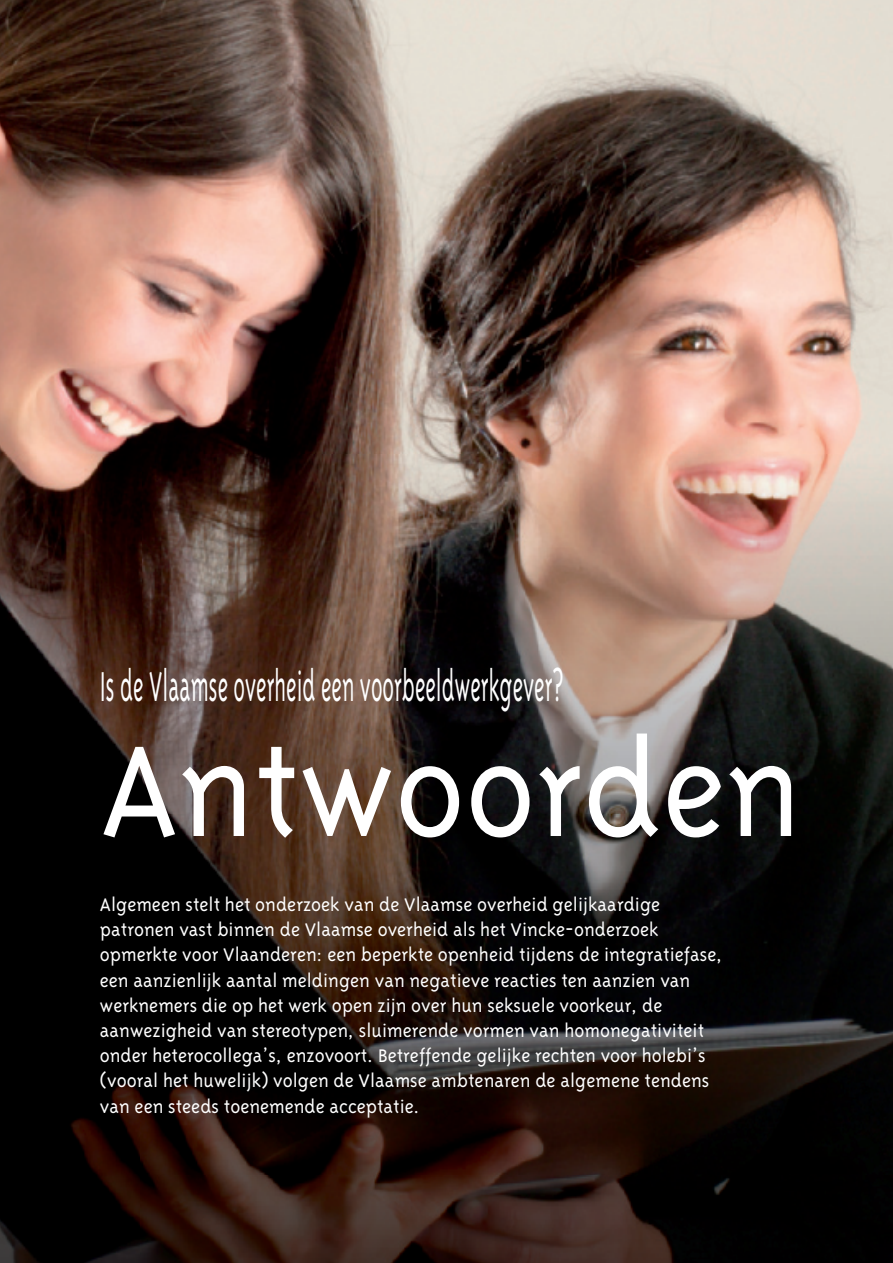
<style>
.page{position:relative;width:893px;height:1263px;background:#fff}
.page>*{position:absolute;margin:0;border:0;box-sizing:border-box;transform-origin:0 0}
.t1{font:300 148.5px "Triplex";color:#fff}
.t2{font:300 48px "Triplex";color:#fff;scale:.51 1}
.t3{font:300 21px/25.2px "Triplex";color:#fff}
</style>
<div class="page">
<img style="left:0;top:0;width:893px;height:1232px">
<img style="left:0;top:1232px;width:893px;height:31px">
<h2 class="t2" style="left:100px;top:660px;width:911px">Is de Vlaamse overheid een voorbeeldwerkgever?</h2>
<h1 class="t1" style="left:100px;top:708px;width:703px">Antwoorden</h1>
<p class="t3" style="left:100px;top:892px;width:624px">Algemeen stelt het onderzoek van de Vlaamse overheid gelijkaardige patronen vast binnen de Vlaamse overheid als het Vincke-onderzoek opmerkte voor Vlaanderen: een beperkte openheid tijdens de integratiefase, een aanzienlijk aantal meldingen van negatieve reacties ten aanzien van werknemers die op het werk open zijn over hun seksuele voorkeur, de aanwezigheid van stereotypen, sluimerende vormen van homonegativiteit onder heterocollega’s, enzovoort. Betreffende gelijke rechten voor holebi’s (vooral het huwelijk) volgen de Vlaamse ambtenaren de algemene tendens van een steeds toenemende acceptatie.</p>
</div>
